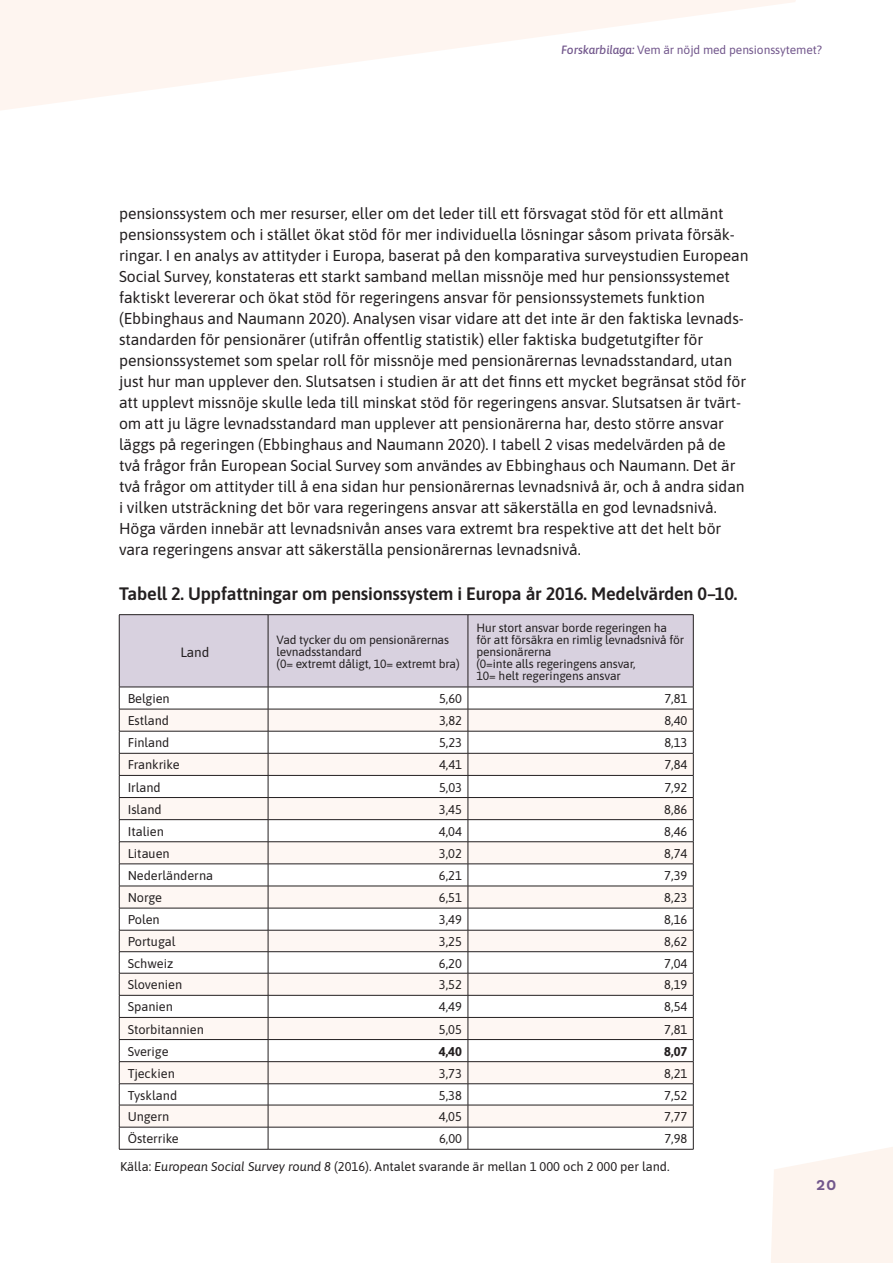
<style>
.page{position:relative;width:893px;height:1263px;background:#fff}
.page>*{position:absolute;margin:0;border:0;box-sizing:border-box;transform-origin:0 0}
.t1{font:600 18px "Asap";letter-spacing:-.01em;color:#231f20}
.t2{font:15.75px/21px "Asap";letter-spacing:-.005em;color:#231f20}
.t3{font:700 15px "Basic Sans";color:#72578c}
.t4{font:13.5px "Asap";color:#231f20}
.t5{font:12.75px/27.5px "Asap";color:#231f20}
.t6{font:700 12.75px "Asap";color:#231f20}
.t7{font:12px/12px "Asap";letter-spacing:-.01em;color:#231f20}
.t8{font:12px "Asap";letter-spacing:-.005em;color:#72578c}
.s1{font-weight:500;font-style:italic}
.s2{font-style:italic}
</style>
<div class="page">
<svg style="left:0;top:0;width:796px;height:110px;fill:#fef5f0"></svg>
<svg style="left:771px;top:1147px;width:122px;height:116px;background:#fdf5ef"></svg>
<hr style="left:119px;top:614px;width:149px;height:1px;background:#231f20">
<hr style="left:268px;top:614px;width:200px;height:1px;background:#231f20">
<hr style="left:468px;top:614px;width:225px;height:1px;background:#231f20">
<svg style="left:119px;top:615px;width:575px;height:534px"></svg>
<hr style="left:119px;top:1149px;width:149px;height:1px;background:#231f20">
<hr style="left:268px;top:1149px;width:200px;height:1px;background:#231f20">
<hr style="left:468px;top:1149px;width:225px;height:1px;background:#231f20">
<p class="t8" style="left:561px;top:41px;width:262px"><span class="s1">Forskarbilaga:</span> Vem är nöjd med pensionssytemet?</p>
<p class="t2" style="left:119px;top:202px;width:631px">pensionssystem och mer resurser, eller om det leder till ett försvagat stöd för ett allmänt pensionssystem och i stället ökat stöd för mer individuella lösningar såsom privata försäk&shy;ringar. I en analys av attityder i Europa, baserat på den komparativa surveystudien European Social Survey, konstateras ett starkt samband mellan missnöje med hur pensionssystemet faktiskt levererar och ökat stöd för regeringens ansvar för pensionssystemets funktion (Ebbinghaus and Naumann 2020). Analysen visar vidare att det inte är den faktiska levnads&shy;standarden för pensionärer (utifrån offentlig statistik) eller faktiska budgetutgifter för pensionssystemet som spelar roll för missnöje med pensionärernas levnadsstandard, utan just hur man upplever den. Slutsatsen i studien är att det finns ett mycket begränsat stöd för att upplevt missnöje skulle leda till minskat stöd för regeringens ansvar. Slutsatsen är tvärt&shy;om att ju lägre levnadsstandard man upplever att pensionärerna har, desto större ansvar läggs på regeringen (Ebbinghaus and Naumann 2020). I tabell 2 visas medelvärden på de två frågor från European Social Survey som användes av Ebbinghaus och Naumann. Det är två frågor om attityder till å ena sidan hur pensionärernas levnadsnivå är, och å andra sidan i vilken utsträckning det bör vara regeringens ansvar att säkerställa en god levnadsnivå.<br>Höga värden innebär att levnadsnivån anses vara extremt bra respektive att det helt bör vara regeringens ansvar att säkerställa pensionärernas levnadsnivå.</p>
<p class="t1" style="left:119px;top:581px;width:620px">Tabell 2. Uppfattningar om pensionssystem i Europa år 2016. Medelvärden 0–10.</p>
<p class="t4" style="left:180px;top:643px;width:31px">Land</p>
<p class="t7" style="left:277px;top:633px;width:185px">Vad tycker du om pensionärernas levnadsstandard<br>(0= extremt dåligt, 10= extremt bra)</p>
<p class="t7" style="left:476px;top:621px;width:209px">Hur stort ansvar borde regeringen ha för att försäkra en rimlig levnadsnivå för pensionärerna<br>(0=inte alls regeringens ansvar,<br>10= helt regeringens ansvar</p>
<p class="t5" style="left:128px;top:684px;width:43px">Belgien</p>
<p class="t5" style="left:439px;top:684px;width:24px">5,60</p>
<p class="t5" style="left:664px;top:684px;width:24px">7,81</p>
<p class="t5" style="left:128px;top:706px;width:43px">Estland</p>
<p class="t5" style="left:439px;top:706px;width:24px">3,82</p>
<p class="t5" style="left:664px;top:706px;width:24px">8,40</p>
<p class="t5" style="left:128px;top:728px;width:43px">Finland</p>
<p class="t5" style="left:439px;top:728px;width:24px">5,23</p>
<p class="t5" style="left:664px;top:728px;width:24px">8,13</p>
<p class="t5" style="left:128px;top:750px;width:53px">Frankrike</p>
<p class="t5" style="left:439px;top:750px;width:24px">4,41</p>
<p class="t5" style="left:664px;top:750px;width:24px">7,84</p>
<p class="t5" style="left:128px;top:773px;width:34px">Irland</p>
<p class="t5" style="left:439px;top:773px;width:24px">5,03</p>
<p class="t5" style="left:664px;top:773px;width:24px">7,92</p>
<p class="t5" style="left:128px;top:795px;width:35px">Island</p>
<p class="t5" style="left:439px;top:795px;width:24px">3,45</p>
<p class="t5" style="left:664px;top:795px;width:24px">8,86</p>
<p class="t5" style="left:128px;top:817px;width:38px">Italien</p>
<p class="t5" style="left:439px;top:817px;width:24px">4,04</p>
<p class="t5" style="left:664px;top:817px;width:24px">8,46</p>
<p class="t5" style="left:128px;top:839px;width:43px">Litauen</p>
<p class="t5" style="left:439px;top:839px;width:24px">3,02</p>
<p class="t5" style="left:664px;top:839px;width:24px">8,74</p>
<p class="t5" style="left:128px;top:861px;width:87px">Nederländerna</p>
<p class="t5" style="left:439px;top:861px;width:24px">6,21</p>
<p class="t5" style="left:664px;top:861px;width:24px">7,39</p>
<p class="t5" style="left:128px;top:883px;width:36px">Norge</p>
<p class="t5" style="left:439px;top:883px;width:24px">6,51</p>
<p class="t5" style="left:664px;top:883px;width:24px">8,23</p>
<p class="t5" style="left:128px;top:905px;width:33px">Polen</p>
<p class="t5" style="left:439px;top:905px;width:24px">3,49</p>
<p class="t5" style="left:664px;top:905px;width:24px">8,16</p>
<p class="t5" style="left:128px;top:927px;width:49px">Portugal</p>
<p class="t5" style="left:439px;top:927px;width:24px">3,25</p>
<p class="t5" style="left:664px;top:927px;width:24px">8,62</p>
<p class="t5" style="left:128px;top:949px;width:47px">Schweiz</p>
<p class="t5" style="left:439px;top:949px;width:24px">6,20</p>
<p class="t5" style="left:664px;top:949px;width:24px">7,04</p>
<p class="t5" style="left:128px;top:970px;width:56px">Slovenien</p>
<p class="t5" style="left:439px;top:970px;width:24px">3,52</p>
<p class="t5" style="left:664px;top:970px;width:24px">8,19</p>
<p class="t5" style="left:128px;top:992px;width:47px">Spanien</p>
<p class="t5" style="left:439px;top:992px;width:24px">4,49</p>
<p class="t5" style="left:664px;top:992px;width:24px">8,54</p>
<p class="t5" style="left:128px;top:1014px;width:78px">Storbitannien</p>
<p class="t5" style="left:439px;top:1014px;width:24px">5,05</p>
<p class="t5" style="left:664px;top:1014px;width:24px">7,81</p>
<p class="t5" style="left:128px;top:1037px;width:42px">Sverige</p>
<p class="t6" style="left:439px;top:1042px;width:24px">4,40</p>
<p class="t6" style="left:664px;top:1042px;width:24px">8,07</p>
<p class="t5" style="left:128px;top:1059px;width:49px">Tjeckien</p>
<p class="t5" style="left:439px;top:1059px;width:24px">3,73</p>
<p class="t5" style="left:664px;top:1059px;width:24px">8,21</p>
<p class="t5" style="left:128px;top:1081px;width:51px">Tyskland</p>
<p class="t5" style="left:439px;top:1081px;width:24px">5,38</p>
<p class="t5" style="left:664px;top:1081px;width:24px">7,52</p>
<p class="t5" style="left:128px;top:1102px;width:43px">Ungern</p>
<p class="t5" style="left:439px;top:1102px;width:24px">4,05</p>
<p class="t5" style="left:664px;top:1102px;width:24px">7,77</p>
<p class="t5" style="left:128px;top:1124px;width:53px">Österrike</p>
<p class="t5" style="left:439px;top:1124px;width:24px">6,00</p>
<p class="t5" style="left:120px;top:1124px;width:569px;text-indent:544px">7,98<br>Källa: <span class="s2">European Social Survey round 8</span> (2016). Antalet svarande är mellan 1 000 och 2 000 per land.</p>
<p class="t3" style="left:816px;top:1176px;width:21px">20</p>
</div>
